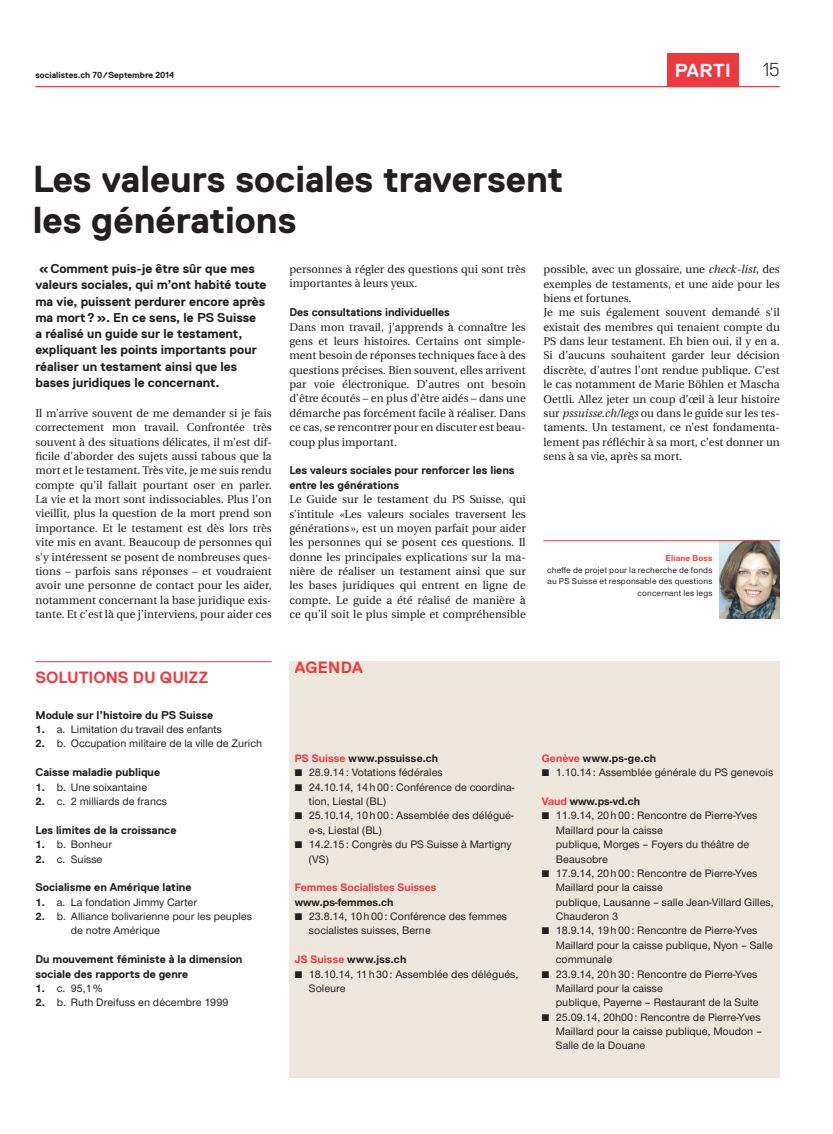
<style>
.page{position:relative;width:833px;height:1134px;background:#fff}
.page>*{position:absolute;margin:0;border:0;box-sizing:border-box;transform-origin:0 0}
.t1{font:700 37.5px/41.2px "Replica";color:#231f20}
.t2{font:700 18.75px "Replica";letter-spacing:.02em;color:#fff}
.t3{font:300 18.75px "Replica";color:#231f20}
.t4{font:700 16.25px "Replica";color:#ee3a3e}
.t5{font:700 12.75px/16.2px "Replica";color:#231f20}
.t6{font:11.25px/14.4px "Utopia";color:#231f20;text-align:justify}
.t7{font:500 11.25px/14.4px "Nimbus San Nov";color:#231f20}
.t8{font:700 11.25px/14.4px "Replica";color:#231f20}
.t9{font:700 11.25px "Nimbus San Nov";letter-spacing:.01em;color:#231f20}
.t10{font:700 11.25px "Nimbus San Nov";color:#ee3a3e}
.t11{font:500 8.75px/11.9px "Nimbus San Nov";letter-spacing:.02em;color:#231f20;text-align:right}
.t12{font:700 8.75px "Replica";color:#231f20}
.t13{font:700 8.75px "Nimbus San Nov";letter-spacing:.02em;color:#ee3a3e}
.s1{font-style:italic}
.s2{font-weight:700}
.s3{color:#ee3a3e}
.s4{font-family:"European Pi Three";font-weight:400}
.s5{font-weight:700;color:#ee3a3e}
</style>
<div class="page">
<div style="left:289px;top:661px;width:491px;height:417px;background:#ede7dd"></div>
<div style="left:667px;top:53px;width:71px;height:33px;background:#ee3a3e"></div>
<hr style="left:35px;top:86px;width:745px;height:1px;background:#ee3a3e">
<img style="left:719px;top:541px;width:61px;height:77px">
<hr style="left:543px;top:540px;width:237px;height:1px;background:#ee3a3e">
<hr style="left:35px;top:661px;width:237px;height:1px;background:#ee3a3e">
<p class="t12" style="left:35px;top:70px;width:140px">socialistes.ch 70/Septembre 2014</p>
<h2 class="t2" style="left:674px;top:60px;width:58px">PARTI</h2>
<h2 class="t3" style="left:762px;top:59px;width:19px">15</h2>
<h1 class="t1" style="left:33px;top:158px;width:532px">Les valeurs sociales traversent les générations</h1>
<p class="t5" style="left:35px;top:260px;width:233px">«Comment puis-je être sûr que mes valeurs sociales, qui m’ont habité toute ma vie, puissent perdurer encore après ma mort?». En ce sens, le PS Suisse<br>a réalisé un guide sur le testament, expliquant les points importants pour réaliser un testament ainsi que les bases juridiques le concernant.</p>
<p class="t6" style="left:35px;top:406px;width:238px">Il m’arrive souvent de me demander si je fais correctement mon travail. Confrontée très souvent à des situations délicates, il m’est dif&shy;ficile d’aborder des sujets aussi tabous que la mort et le testament. Très vite, je me suis rendu compte qu’il fallait pourtant oser en parler.<br>La vie et la mort sont indissociables. Plus l’on vieillit, plus la question de la mort prend son importance. Et le testament est dès lors très vite mis en avant. Beaucoup de personnes qui s’y intéressent se posent de nombreuses ques&shy;tions – parfois sans réponses – et voudraient avoir une personne de contact pour les aider, notamment concernant la base juridique exis&shy;tante. Et c’est là que j’interviens, pour aider ces</p>
<p class="t6" style="left:289px;top:262px;width:238px">personnes à régler des questions qui sont très importantes à leurs yeux.</p>
<p class="t8" style="left:289px;top:305px;width:162px">Des consultations individuelles</p>
<p class="t6" style="left:289px;top:320px;width:238px">Dans mon travail, j’apprends à connaître les gens et leurs histoires. Certains ont simple&shy;ment besoin de réponses techniques face à des questions précises. Bien souvent, elles arrivent par voie électronique. D’autres ont besoin d’être écoutés – en plus d’être aidés – dans une démarche pas forcément facile à réaliser. Dans ce cas, se rencontrer pour en discuter est beau&shy;coup plus important.</p>
<p class="t8" style="left:289px;top:463px;width:226px">Les valeurs sociales pour renforcer les liens entre les générations</p>
<p class="t6" style="left:289px;top:492px;width:238px">Le Guide sur le testament du PS Suisse, qui s’intitule «Les valeurs sociales traversent les générations », est un moyen parfait pour aider les personnes qui se posent ces questions. Il donne les principales explications sur la ma&shy;nière de réaliser un testament ainsi que sur les bases juridiques qui entrent en ligne de compte. Le guide a été réalisé de manière à ce qu’il soit le plus simple et compréhensible</p>
<p class="t6" style="left:543px;top:262px;width:238px;text-align:left">possible, avec un glossaire, une <span class="s1">check-list</span>, des exemples de testaments, et une aide pour les biens et fortunes.<br>Je me suis également souvent demandé s’il existait des membres qui tenaient compte du PS dans leur testament. Eh bien oui, il y en a.<br>Si d’aucuns souhaitent garder leur décision discrète, d’autres l’ont rendue publique. C’est le cas notamment de Marie Böhlen et Mascha Oettli. Allez jeter un coup d’œil à leur histoire sur <span class="s1">pssuisse.ch/legs</span> ou dans le guide sur les tes&shy;taments. Un testament, ce n’est fondamenta&shy;lement pas réfléchir à sa mort, c’est donner un sens à sa vie, après sa mort.</p>
<p class="t13" style="left:665px;top:553px;width:48px">Eliane Boss</p>
<p class="t11" style="left:547px;top:564px;width:167px">cheffe de projet pour la recherche de fonds au PS Suisse et responsable des questions concernant les legs</p>
<h3 class="t4" style="left:35px;top:669px;width:175px">SOLUTIONS DU QUIZZ</h3>
<p class="t8" style="left:35px;top:708px;width:179px">Module sur l’histoire du PS Suisse</p>
<p class="t7" style="left:35px;top:722px;width:188px"><span class="s2">1.</span> a. Limitation du travail des enfants</p>
<p class="t7" style="left:35px;top:736px;width:228px"><span class="s2">2.</span> b. Occupation militaire de la ville de Zurich</p>
<p class="t8" style="left:35px;top:765px;width:126px">Caisse maladie publique</p>
<p class="t7" style="left:35px;top:780px;width:113px"><span class="s2">1.</span> b. Une soixantaine</p>
<p class="t7" style="left:35px;top:794px;width:133px"><span class="s2">2.</span> c. 2 milliards de francs</p>
<p class="t8" style="left:35px;top:823px;width:142px">Les limites de la croissance</p>
<p class="t7" style="left:35px;top:837px;width:78px"><span class="s2">1.</span> b. Bonheur</p>
<p class="t7" style="left:35px;top:851px;width:69px"><span class="s2">2.</span> c. Suisse</p>
<p class="t8" style="left:35px;top:880px;width:158px">Socialisme en Amérique latine</p>
<p class="t7" style="left:35px;top:895px;width:163px"><span class="s2">1.</span> a. La fondation Jimmy Carter</p>
<p class="t7" style="left:71px;top:909px;width:183px;text-indent:-35px"><span class="s2">2.</span> b. Alliance bolivarienne pour les peuples de notre Amérique</p>
<p class="t8" style="left:35px;top:952px;width:208px">Du mouvement féministe à la dimension sociale des rapports de genre</p>
<p class="t7" style="left:35px;top:981px;width:68px"><span class="s2">1.</span> c. 95,1%</p>
<p class="t7" style="left:35px;top:995px;width:195px"><span class="s2">2.</span> b. Ruth Dreifuss en décembre 1999</p>
<h3 class="t4" style="left:295px;top:658px;width:69px">AGENDA</h3>
<p class="t9" style="left:295px;top:751px;width:145px"><span class="s3">PS Suisse</span> www.pssuisse.ch</p>
<p class="t7" style="left:295px;top:765px;width:149px"><span class="s4">K</span> 28.9.14: Votations fédérales</p>
<p class="t7" style="left:295px;top:780px;width:221px"><span class="s4">K</span> 24.10.14, 14h00: Conférence de coordina-</p>
<p class="t7" style="left:309px;top:794px;width:79px">tion, Liestal (BL)</p>
<p class="t7" style="left:295px;top:808px;width:220px"><span class="s4">K</span> 25.10.14, 10h00: Assemblée des délégué-</p>
<p class="t7" style="left:309px;top:823px;width:74px">e-s, Liestal (BL)</p>
<p class="t7" style="left:295px;top:837px;width:218px"><span class="s4">K</span> 14.2.15: Congrès du PS Suisse à Martigny</p>
<p class="t7" style="left:309px;top:851px;width:21px">(VS)</p>
<p class="t10" style="left:295px;top:881px;width:143px">Femmes Socialistes Suisses</p>
<p class="t9" style="left:295px;top:895px;width:100px">www.ps-femmes.ch</p>
<p class="t7" style="left:295px;top:909px;width:214px"><span class="s4">K</span> 23.8.14, 10h00: Conférence des femmes</p>
<p class="t7" style="left:309px;top:923px;width:123px">socialistes suisses, Berne</p>
<p class="t9" style="left:295px;top:953px;width:113px"><span class="s3">JS Suisse</span> www.jss.ch</p>
<p class="t7" style="left:295px;top:966px;width:225px"><span class="s4">K</span> 18.10.14, 11h30: Assemblée des délégués,</p>
<p class="t7" style="left:309px;top:981px;width:38px">Soleure</p>
<p class="t7" style="left:542px;top:751px;width:233px"><span class="s5">Genève</span> <span class="s2">www.ps-ge.ch<br></span><span class="s4">K</span> 1.10.14: Assemblée générale du PS genevois</p>
<p class="t9" style="left:542px;top:795px;width:100px"><span class="s3">Vaud</span> www.ps-vd.ch</p>
<p class="t7" style="left:542px;top:808px;width:217px"><span class="s4">K</span> 11.9.14, 20h00: Rencontre de Pierre-Yves</p>
<p class="t7" style="left:556px;top:823px;width:108px">Maillard pour la caisse</p>
<p class="t7" style="left:556px;top:837px;width:195px">publique, Morges – Foyers du théâtre de</p>
<p class="t7" style="left:556px;top:851px;width:54px">Beausobre</p>
<p class="t7" style="left:542px;top:866px;width:217px"><span class="s4">K</span> 17.9.14, 20h00: Rencontre de Pierre-Yves</p>
<p class="t7" style="left:556px;top:880px;width:108px">Maillard pour la caisse</p>
<p class="t7" style="left:556px;top:895px;width:219px">publique, Lausanne – salle Jean-Villard Gilles,</p>
<p class="t7" style="left:556px;top:909px;width:64px">Chauderon 3</p>
<p class="t7" style="left:542px;top:923px;width:217px"><span class="s4">K</span> 18.9.14, 19h00: Rencontre de Pierre-Yves</p>
<p class="t7" style="left:556px;top:938px;width:219px">Maillard pour la caisse publique, Nyon – Salle</p>
<p class="t7" style="left:556px;top:952px;width:58px">communale</p>
<p class="t7" style="left:542px;top:967px;width:217px"><span class="s4">K</span> 23.9.14, 20h30: Rencontre de Pierre-Yves</p>
<p class="t7" style="left:556px;top:981px;width:108px">Maillard pour la caisse</p>
<p class="t7" style="left:556px;top:995px;width:204px">publique, Payerne – Restaurant de la Suite</p>
<p class="t7" style="left:542px;top:1010px;width:220px"><span class="s4">K</span> 25.09.14, 20h00: Rencontre de Pierre-Yves</p>
<p class="t7" style="left:556px;top:1024px;width:208px">Maillard pour la caisse publique, Moudon –</p>
<p class="t7" style="left:556px;top:1038px;width:91px">Salle de la Douane</p>
</div>
